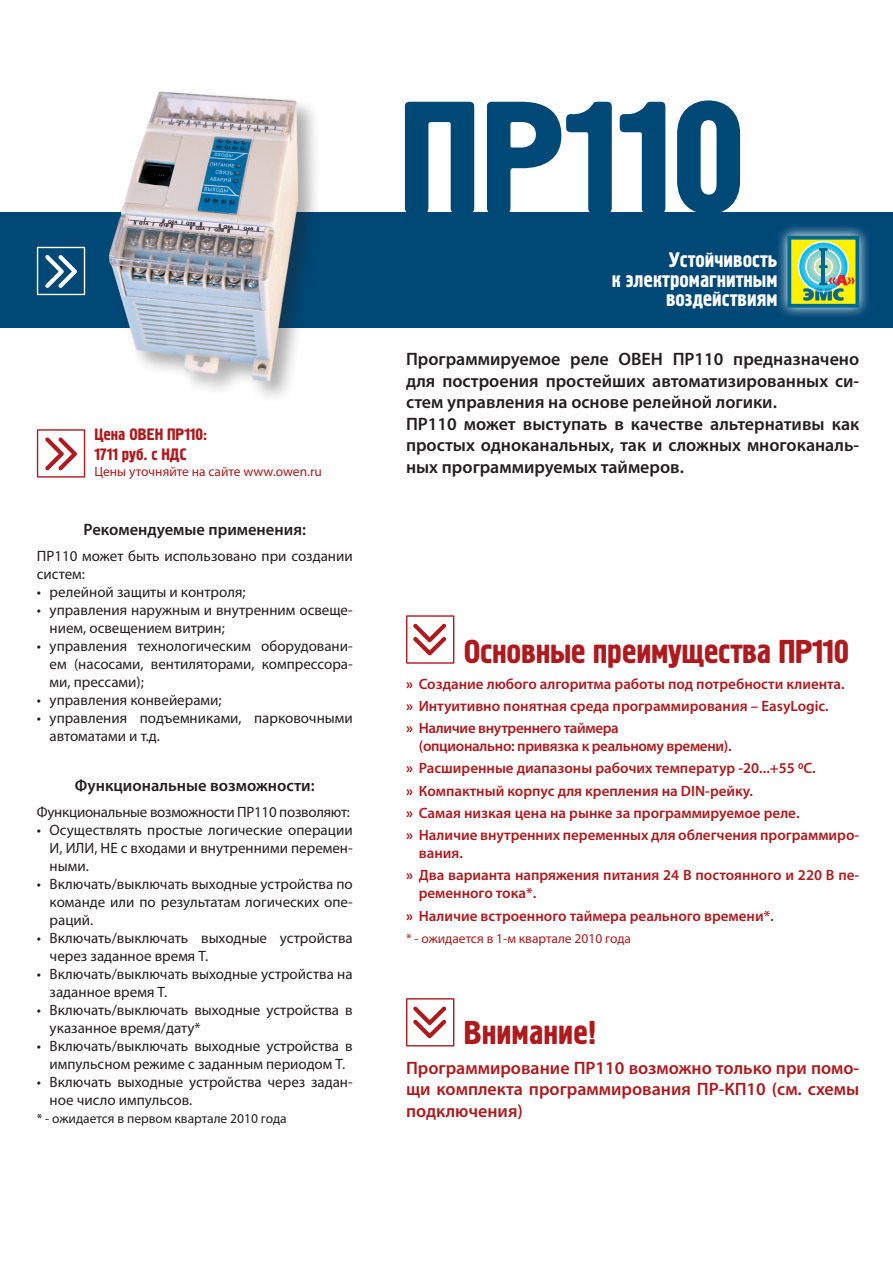
<style>
.page{position:relative;width:893px;height:1263px;background:#fff}
.page>*{position:absolute;margin:0;border:0;box-sizing:border-box;transform-origin:0 0}
.t1{font:159px "Hermes C";color:#004876}
.t2{font:33px "Hermes C";letter-spacing:-.01em;color:#ae1a1e}
.t3{font:21px/19.5px "Hermes C";color:#fff;text-align:right}
.t4{font:600 18px/21.6px "Myriad Pro";color:#231f20}
.t5{font:600 18px/21.6px "Myriad Pro";color:#ae1a1e;text-align:justify}
.t6{font:600 16.5px "Myriad Pro";color:#231f20}
.t7{font:16.5px/19.8px "Hermes C";color:#ae1a1e}
.t8{font:15px/18px "Myriad Pro";color:#231f20}
.t9{font:600 15px/22.2px "Myriad Pro";color:#ae1a1e}
.t10{font:15px "Myriad Pro";letter-spacing:-.02em;color:#231f20}
.t11{font:13.5px "Myriad Pro";color:#ae1a1e}
.t12{font:13.5px "Myriad Pro";color:#231f20}
.s1{font-weight:700}
</style>
<div class="page">
<div style="left:0;top:212px;width:893px;height:115px;background:#004876"></div>
<svg style="left:37px;top:247px;width:48px;height:48px"></svg>
<svg style="left:406px;top:615px;width:48px;height:49px"></svg>
<svg style="left:406px;top:998px;width:48px;height:48px"></svg>
<svg style="left:778px;top:226px;width:90px;height:90px"></svg>
<svg style="left:787px;top:236px;width:72px;height:72px"></svg>
<div style="left:105px;top:87px;width:216px;height:316px;background:#231f20;opacity:.38"></div>
<img style="left:109px;top:90px;width:208px;height:292px">
<svg style="left:37px;top:429px;width:48px;height:49px"></svg>
<p class="t7" style="left:94px;top:425px;width:114px">Цена ОВЕН ПР110:<br>1711 руб. с НДС</p>
<p class="t11" style="left:94px;top:463px;width:229px">Цены уточняйте на сайте www.owen.ru</p>
<p class="t6" style="left:84px;top:519px;width:224px">Рекомендуемые применения:</p>
<p class="t8" style="left:37px;top:547px;width:317px">ПР110 может быть использовано при создании систем:</p>
<p class="t8" style="left:37px;top:583px;width:210px">• релейной защиты и контроля;</p>
<p class="t8" style="left:50px;top:601px;width:305px;text-indent:-13px">• управления наружным и внутренним освеще&shy;нием, освещением витрин;</p>
<p class="t8" style="left:50px;top:637px;width:305px;text-align:justify;text-indent:-13px">• управления технологическим оборудовани&shy;ем (насосами, вентиляторами, компрессора&shy;ми, прессами);</p>
<p class="t8" style="left:37px;top:691px;width:186px">• управления конвейерами;</p>
<p class="t8" style="left:50px;top:709px;width:305px;text-indent:-13px">• управления подъемниками, парковочными автоматами и т.д.</p>
<p class="t6" style="left:75px;top:774px;width:241px">Функциональные возможности:</p>
<p class="t10" style="left:37px;top:803px;width:315px">Функциональные возможности ПР110 позволяют:</p>
<p class="t8" style="left:50px;top:821px;width:305px;text-align:justify;text-indent:-13px">• Осуществлять простые логические операции И, ИЛИ, НЕ с входами и внутренними перемен&shy;ными.</p>
<p class="t8" style="left:50px;top:875px;width:305px;text-align:justify;text-indent:-13px">• Включать/выключать выходные устройства по команде или по результатам логических опе&shy;раций.</p>
<p class="t8" style="left:50px;top:929px;width:305px;text-indent:-13px">• Включать/выключать выходные устройства через заданное время Т.</p>
<p class="t8" style="left:50px;top:965px;width:305px;text-indent:-13px">• Включать/выключать выходные устройства на заданное время Т.</p>
<p class="t8" style="left:50px;top:1001px;width:305px;text-indent:-13px">• Включать/выключать выходные устройства в указанное время/дату*</p>
<p class="t8" style="left:37px;top:1037px;width:317px;text-align:center">• Включать/выключать выходные устройства в импульсном режиме с заданным периодом Т.</p>
<p class="t8" style="left:50px;top:1073px;width:305px;text-indent:-13px">• Включать выходные устройства через задан&shy;ное число импульсов.</p>
<p class="t12" style="left:37px;top:1110px;width:251px">* - ожидается в первом квартале 2010 года</p>
<p class="t1" style="left:399px;top:69px;width:348px">ПР110</p>
<p class="t3" style="left:612px;top:251px;width:167px">Устойчивость<br>к электромагнитным воздействиям</p>
<p class="t4" style="left:406px;top:348px;width:455px">Программируемое реле ОВЕН ПР110 предназначено для построения простейших автоматизированных си&shy;стем управления на основе релейной логики.<br>ПР110 может выступать в качестве альтернативы как простых одноканальных, так и сложных многоканаль&shy;ных программируемых таймеров.</p>
<p class="t2" style="left:464px;top:633px;width:387px">Основные преимущества ПР110</p>
<p class="t9" style="left:406px;top:672px;width:440px"><span class="s1">»</span> Создание любого алгоритма работы под потребности клиента. <span class="s1">»</span> Интуитивно понятная среда программирования – EasyLogic.<br><span class="s1">»</span> Наличие внутреннего таймера</p>
<p class="t9" style="left:406px;top:734px;width:455px;text-indent:13px">(опционально: привязка к реальному времени).<br><span class="s1">»</span> Расширенные диапазоны рабочих температур -20...+55 0С.<br><span class="s1">»</span> Компактный корпус для крепления на DIN-рейку.<br><span class="s1">»</span> Самая низкая цена на рынке за программируемое реле.<br><span class="s1">»</span> Наличие внутренних переменных для облегчения программиро-</p>
<p class="t9" style="left:406px;top:841px;width:455px;text-indent:13px">вания.<br><span class="s1">»</span> Два варианта напряжения питания 24 В постоянного и 220 В пе-</p>
<p class="t9" style="left:406px;top:882px;width:369px;text-indent:13px">ременного тока*.<br><span class="s1">»</span> Наличие встроенного таймера реального времени*.</p>
<p class="t11" style="left:406px;top:930px;width:226px">* - ожидается в 1-м квартале 2010 года</p>
<p class="t2" style="left:464px;top:1014px;width:134px">Внимание!</p>
<p class="t5" style="left:406px;top:1056px;width:455px">Программирование ПР110 возможно только при помо&shy;щи комплекта программирования ПР-КП10 (см. схемы подключения)</p>
</div>
